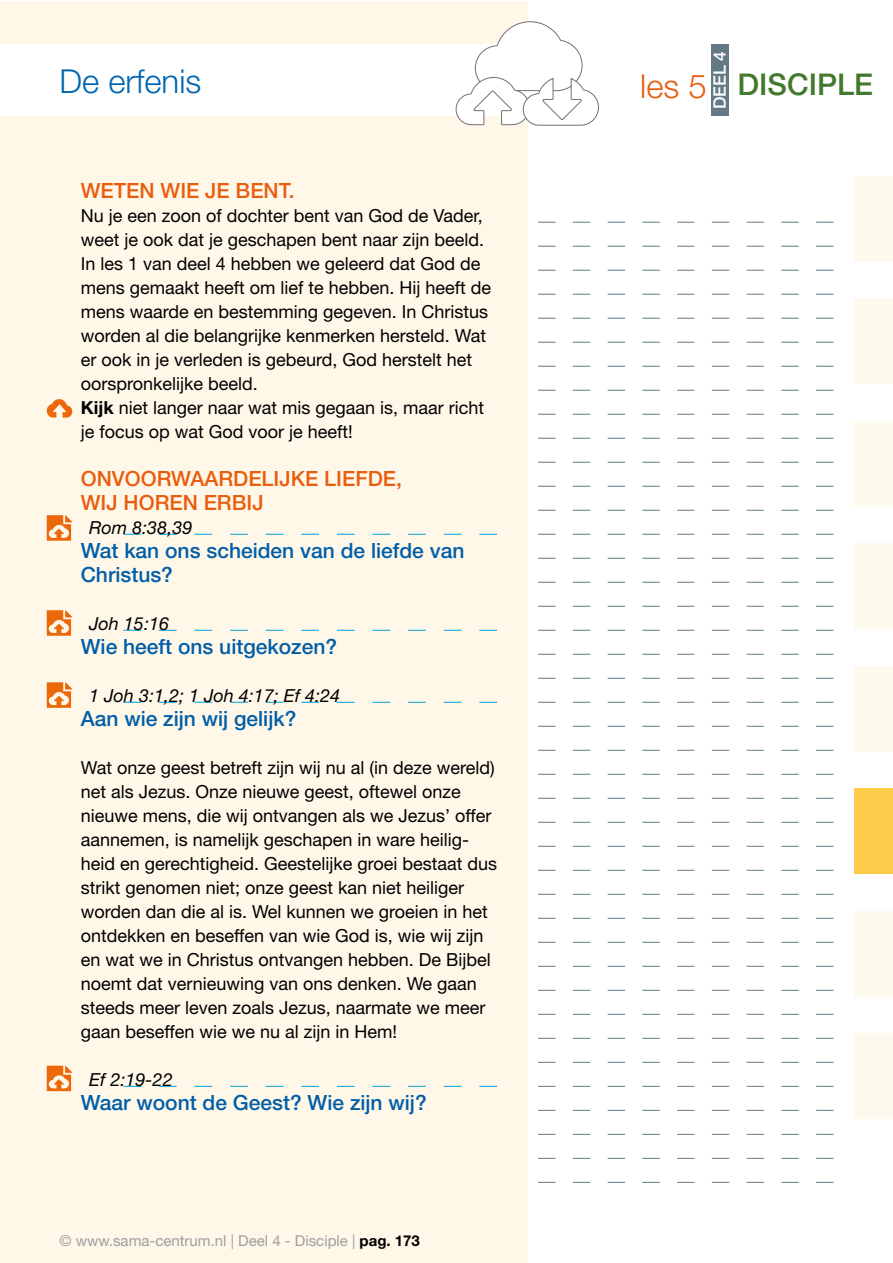
<style>
.page{position:relative;width:893px;height:1263px;background:#fff}
.page>*{position:absolute;margin:0;border:0;box-sizing:border-box;transform-origin:0 0}
.t1{font:300 33px "Helvetica Neue LT";color:#0066af}
.t2{font:300 33px "Helvetica Neue LT";color:#e95d0f}
.t3{font:500 30px "Helvetica Neue LT";color:#43792d}
.t4{font:500 21px/24px "Helvetica Neue LT";color:#005ea8}
.t5{font:500 21px/24px "Helvetica Neue LT";color:#e95d0f}
.t6{font:18px/24px "Helvetica Neue LT";color:#000}
.t7{font:italic 18px "Helvetica Neue LT";color:#000}
.t8{font:500 17.25px "Helvetica Neue LT";color:#fff}
.t9{font:15px "Helvetica Neue LT";color:#9c9e9f}
.s1{font-weight:700}
.s2{font-weight:700;color:#000}
</style>
<div class="page">
<svg style="left:527px;top:222px;width:306px;height:1px"></svg>
<svg style="left:527px;top:246px;width:306px;height:1px"></svg>
<svg style="left:527px;top:270px;width:306px;height:1px"></svg>
<svg style="left:527px;top:294px;width:306px;height:1px"></svg>
<svg style="left:527px;top:318px;width:306px;height:1px"></svg>
<svg style="left:527px;top:342px;width:306px;height:1px"></svg>
<svg style="left:527px;top:366px;width:306px;height:1px"></svg>
<svg style="left:527px;top:390px;width:306px;height:1px"></svg>
<svg style="left:527px;top:414px;width:306px;height:1px"></svg>
<svg style="left:527px;top:438px;width:306px;height:1px"></svg>
<svg style="left:527px;top:462px;width:306px;height:1px"></svg>
<svg style="left:527px;top:486px;width:306px;height:1px"></svg>
<svg style="left:527px;top:510px;width:306px;height:1px"></svg>
<svg style="left:527px;top:534px;width:306px;height:1px"></svg>
<svg style="left:527px;top:558px;width:306px;height:1px"></svg>
<svg style="left:527px;top:582px;width:306px;height:1px"></svg>
<svg style="left:527px;top:606px;width:306px;height:1px"></svg>
<svg style="left:527px;top:630px;width:306px;height:1px"></svg>
<svg style="left:527px;top:654px;width:306px;height:1px"></svg>
<svg style="left:527px;top:678px;width:306px;height:1px"></svg>
<svg style="left:527px;top:702px;width:306px;height:1px"></svg>
<svg style="left:527px;top:726px;width:306px;height:1px"></svg>
<svg style="left:527px;top:750px;width:306px;height:1px"></svg>
<svg style="left:527px;top:774px;width:306px;height:1px"></svg>
<svg style="left:527px;top:798px;width:306px;height:1px"></svg>
<svg style="left:527px;top:822px;width:306px;height:1px"></svg>
<svg style="left:527px;top:846px;width:306px;height:1px"></svg>
<svg style="left:527px;top:870px;width:306px;height:1px"></svg>
<svg style="left:527px;top:894px;width:306px;height:1px"></svg>
<svg style="left:527px;top:918px;width:306px;height:1px"></svg>
<svg style="left:527px;top:942px;width:306px;height:1px"></svg>
<svg style="left:527px;top:966px;width:306px;height:1px"></svg>
<svg style="left:527px;top:990px;width:306px;height:1px"></svg>
<svg style="left:527px;top:1014px;width:306px;height:1px"></svg>
<svg style="left:527px;top:1038px;width:306px;height:1px"></svg>
<svg style="left:527px;top:1062px;width:306px;height:1px"></svg>
<svg style="left:527px;top:1086px;width:306px;height:1px"></svg>
<svg style="left:527px;top:1110px;width:306px;height:1px"></svg>
<svg style="left:527px;top:1134px;width:306px;height:1px"></svg>
<svg style="left:527px;top:1158px;width:306px;height:1px"></svg>
<svg style="left:527px;top:1182px;width:306px;height:1px"></svg>
<div style="left:0;top:1px;width:527px;height:1262px;background:#fff8e9"></div>
<div style="left:0;top:45px;width:892px;height:71px;background:#fff"></div>
<svg style="left:455px;top:21px;width:144px;height:105px"></svg>
<div style="left:712px;top:45px;width:17px;height:71px;background:#637a85"></div>
<svg style="left:123px;top:534px;width:374px;height:1px"></svg>
<svg style="left:123px;top:630px;width:374px;height:1px"></svg>
<svg style="left:123px;top:702px;width:374px;height:1px"></svg>
<svg style="left:123px;top:1086px;width:374px;height:1px"></svg>
<svg style="left:47px;top:399px;width:25px;height:19px"></svg>
<svg style="left:47px;top:515px;width:25px;height:26px"></svg>
<svg style="left:47px;top:610px;width:25px;height:26px"></svg>
<svg style="left:47px;top:682px;width:25px;height:26px"></svg>
<svg style="left:47px;top:1066px;width:25px;height:25px"></svg>
<div style="left:855px;top:176px;width:37px;height:85px;background:#fef9ed"></div>
<div style="left:855px;top:299px;width:37px;height:85px;background:#fef9ed"></div>
<div style="left:855px;top:421px;width:37px;height:85px;background:#fef9ed"></div>
<div style="left:855px;top:544px;width:37px;height:85px;background:#fef9ed"></div>
<div style="left:855px;top:666px;width:37px;height:85px;background:#fef9ed"></div>
<div style="left:855px;top:911px;width:37px;height:85px;background:#fef9ed"></div>
<div style="left:855px;top:1034px;width:37px;height:85px;background:#fef9ed"></div>
<div style="left:855px;top:789px;width:37px;height:85px;background:#fdca49"></div>
<h1 class="t1" style="left:60px;top:61px;width:143px">De erfenis</h1>
<h1 class="t2" style="left:640px;top:66px;width:68px">les 5</h1>
<p class="t8" style="left:709px;top:109px;width:60px;rotate:-90deg">DEEL 4</p>
<h2 class="t3" style="left:738px;top:67px;width:137px">DISCIPLE</h2>
<p class="t5" style="left:81px;top:178px;width:215px">WETEN WIE JE BENT.</p>
<p class="t6" style="left:81px;top:203px;width:412px">Nu je een zoon of dochter bent van God de Vader, weet je ook dat je geschapen bent naar zijn beeld.<br>In les 1 van deel 4 hebben we geleerd dat God de mens gemaakt heeft om lief te hebben. Hij heeft de mens waarde en bestemming gegeven. In Christus worden al die belangrijke kenmerken hersteld. Wat er ook in je verleden is gebeurd, God herstelt het oorspronkelijke beeld.<br><span class="s1">Kijk</span> niet langer naar wat mis gegaan is, maar richt je focus op wat God voor je heeft!</p>
<p class="t5" style="left:81px;top:466px;width:323px">ONVOORWAARDELIJKE LIEFDE,<br>WIJ HOREN ERBIJ</p>
<p class="t7" style="left:89px;top:517px;width:105px">Rom 8:38,39</p>
<p class="t4" style="left:81px;top:538px;width:385px">Wat kan ons scheiden van de liefde van<br>Christus?</p>
<p class="t7" style="left:89px;top:613px;width:81px">Joh 15:16</p>
<p class="t4" style="left:81px;top:634px;width:258px">Wie heeft ons uitgekozen?</p>
<p class="t7" style="left:89px;top:685px;width:252px">1 Joh 3:1,2; 1 Joh 4:17; Ef 4:24</p>
<p class="t4" style="left:81px;top:706px;width:217px">Aan wie zijn wij gelijk?</p>
<p class="t6" style="left:81px;top:755px;width:418px">Wat onze geest betreft zijn wij nu al (in deze wereld) net als Jezus. Onze nieuwe geest, oftewel onze nieuwe mens, die wij ontvangen als we Jezus’ offer aannemen, is namelijk geschapen in ware heilig&shy;heid en gerechtigheid. Geestelijke groei bestaat dus strikt genomen niet; onze geest kan niet heiliger worden dan die al is. Wel kunnen we groeien in het ontdekken en beseffen van wie God is, wie wij zijn en wat we in Christus ontvangen hebben. De Bijbel noemt dat vernieuwing van ons denken. We gaan steeds meer leven zoals Jezus, naarmate we meer gaan beseffen wie we nu al zijn in Hem!</p>
<p class="t7" style="left:89px;top:1069px;width:85px">Ef 2:19-22</p>
<p class="t4" style="left:81px;top:1090px;width:347px">Waar woont de Geest? Wie zijn wij?</p>
<p class="t9" style="left:60px;top:1231px;width:362px">© www.sama-centrum.nl | Deel 4 - Disciple | <span class="s2">pag. 173</span></p>
</div>
